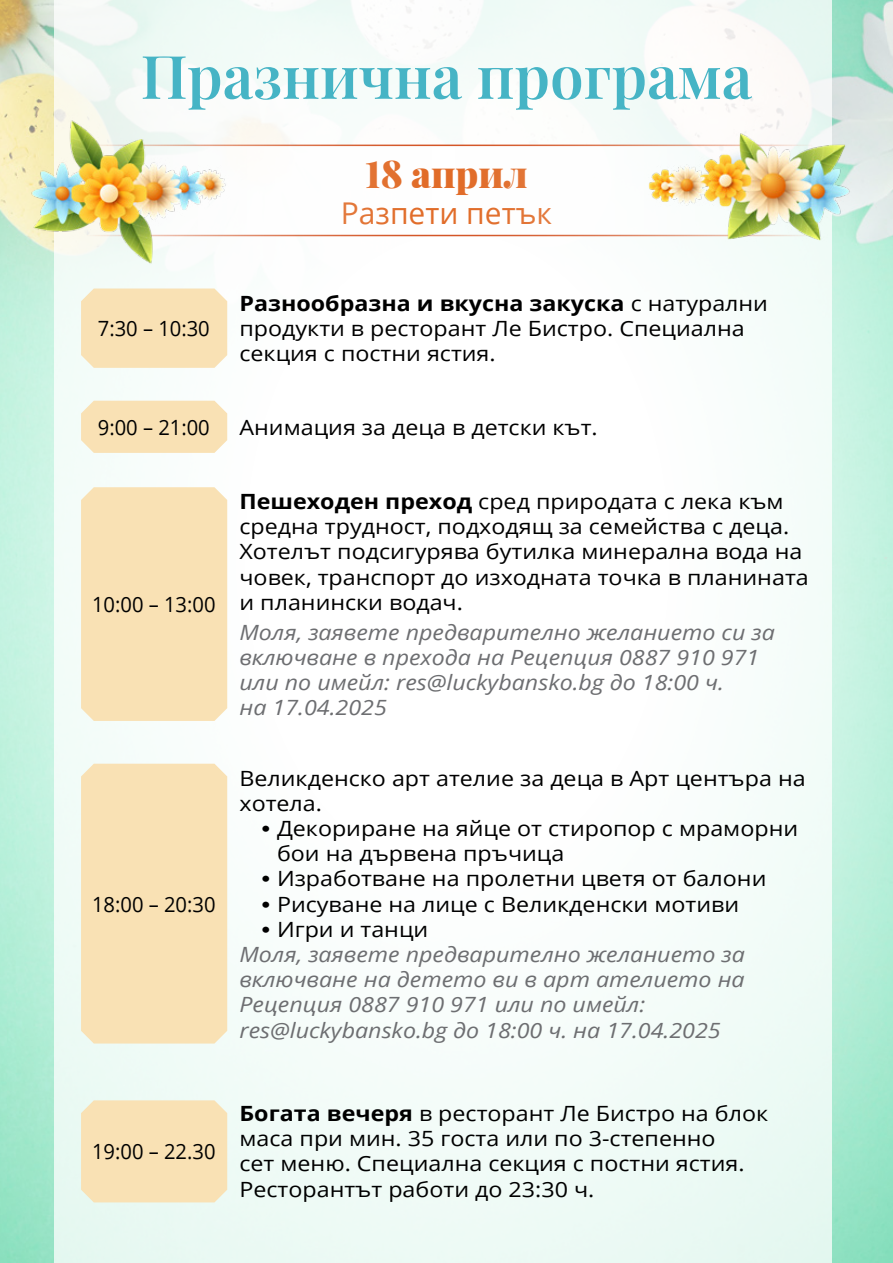
<style>
.page{position:relative;width:893px;height:1263px;background:#fff}
.page>*{position:absolute;margin:0;border:0;box-sizing:border-box;transform-origin:0 0}
.t1{font:600 60px "Playfair Display";color:#46b4c5}
.t2{font:900 37.5px "Playfair Display";color:#e16c29}
.t3{font:30px "Open Sans";color:#e16c29}
.t4{font:21px/25.2px "Open Sans";color:#000;scale:1.11 1}
.t5{font:italic 21px/25.2px "Open Sans";color:#6d6e71;scale:1.11 1}
.t6{font:21px "Open Sans";color:#000;scale:.96 1}
.s1{font-weight:700}
.s2{font-family:"Playfair Display"}
.s3{font-family:"Playfair Display";font-style:normal;color:#000}
.s4{font-style:normal;color:#000}
</style>
<div class="page">
<img style="left:0;top:0;width:893px;height:1263px">
<div style="left:54px;top:0;width:778px;height:1263px;background:#fff"></div>
<div style="left:80px;top:145px;width:733px;height:91px;border:2px solid #d45627"></div>
<div style="left:81px;top:288px;width:146px;height:80px;background:#f9e1b4"></div>
<div style="left:81px;top:401px;width:146px;height:52px;background:#f9e1b4"></div>
<div style="left:81px;top:764px;width:146px;height:279px;background:#f9e1b4"></div>
<div style="left:81px;top:487px;width:146px;height:234px;background:#f9e1b4"></div>
<div style="left:81px;top:1100px;width:146px;height:102px;background:#f9e1b4"></div>
<img style="left:23px;top:115px;width:223px;height:149px">
<img style="left:648px;top:130px;width:209px;height:147px">
<h1 class="t1" style="left:141px;top:29px;width:613px">Празнична програма</h1>
<h2 class="t2" style="left:365px;top:145px;width:164px">18 април</h2>
<h3 class="t3" style="left:341px;top:193px;width:213px">Разпети петък</h3>
<p class="t6" style="left:98px;top:314px;width:118px">7:30 – 10:30</p>
<p class="t6" style="left:98px;top:413px;width:118px">9:00 – 21:00</p>
<p class="t6" style="left:92px;top:590px;width:130px">10:00 – 13:00</p>
<p class="t6" style="left:92px;top:890px;width:130px">18:00 – 20:30</p>
<p class="t6" style="left:92px;top:1137px;width:130px">19:00 – 22.30</p>
<p class="t4" style="left:239px;top:290px;width:478px"><span class="s1">Разнообразна и вкусна закуска</span> с натурални продукти в ресторант Ле Бистро. Специална секция с постни ястия.</p>
<p class="t4" style="left:239px;top:414px;width:324px">Анимация за деца в детски кът.</p>
<p class="t4" style="left:239px;top:488px;width:514px"><span class="s1">Пешеходен преход</span> сред природата с лека към средна трудност, подходящ за семейства с деца.<br>Хотелът подсигурява бутилка минерална вода на човек, транспорт до изходната точка в планината и планински водач.</p>
<p class="t5" style="left:239px;top:619px;width:484px">Моля, заявете предварително желанието си за включване в прехода на Рецепция 0887 910 971 или по имейл: res@luckybansko.bg до 18:00 ч.<br>на 17.04.2025</p>
<p class="t4" style="left:239px;top:765px;width:512px">Великденско арт ателие за деца в Арт центъра на хотела.</p>
<p class="t4" style="left:277px;top:815px;width:471px;text-indent:-16px"><span class="s2">•</span> Декориране на яйце от стиропор с мраморни бои на дървена пръчица</p>
<p class="t4" style="left:261px;top:866px;width:457px"><span class="s2">•</span> Изработване на пролетни цветя от балони</p>
<p class="t4" style="left:261px;top:891px;width:432px"><span class="s2">•</span> Рисуване на лице с Великденски мотиви</p>
<p class="t5" style="left:239px;top:916px;width:457px;text-indent:21px"><span class="s3">•</span> <span class="s4">Игри и танци<br></span>Моля, заявете предварително желанието за включване на детето ви в арт ателието на Рецепция 0887 910 971 или по имейл: res@luckybansko.bg до 18:00 ч. на 17.04.2025</p>
<p class="t4" style="left:239px;top:1100px;width:478px"><span class="s1">Богата вечеря</span> в ресторант Ле Бистро на блок маса при мин. 35 госта или по 3-степенно<br>сет меню. Специална секция с постни ястия.<br>Ресторантът работи до 23:30 ч.</p>
</div>
